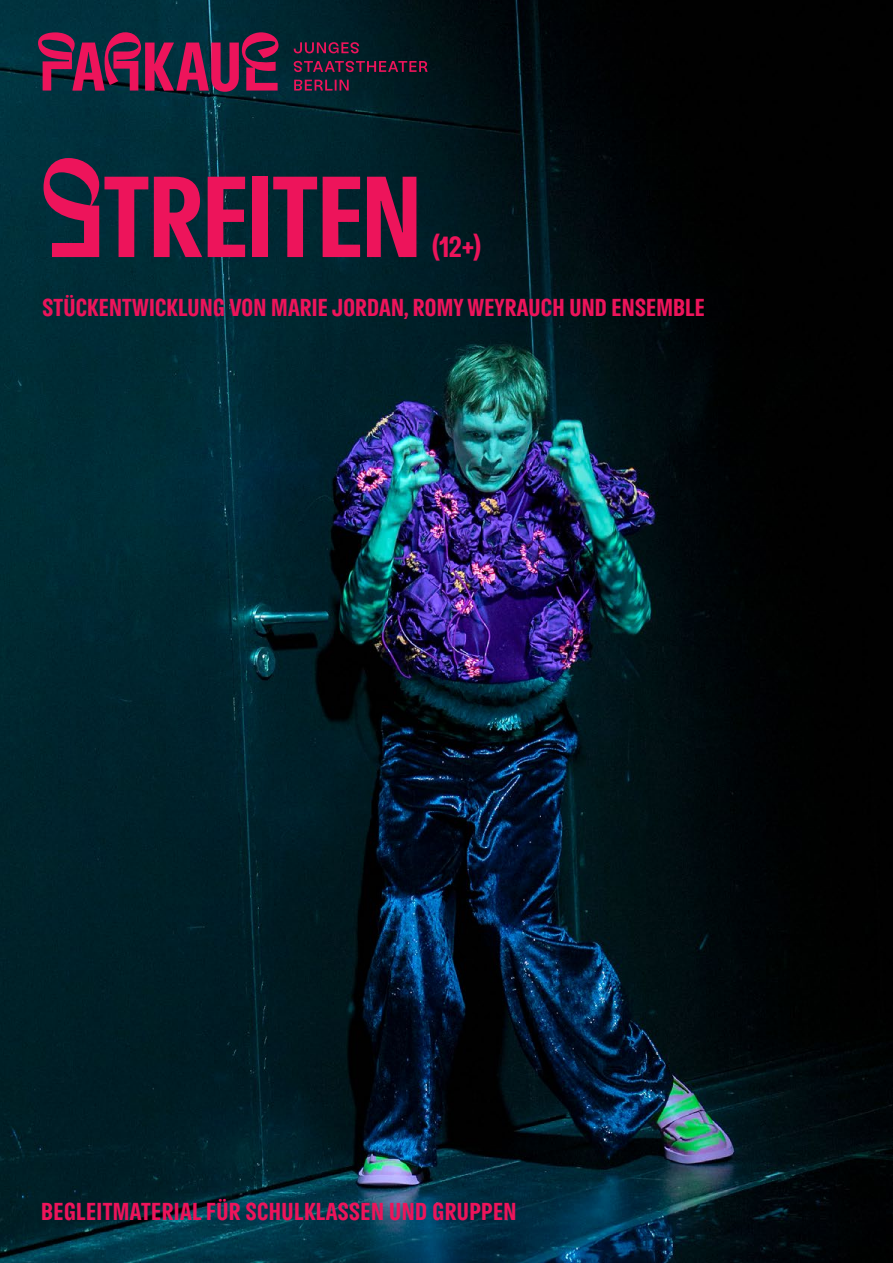
<style>
.page{position:relative;width:893px;height:1263px;background:#fff}
.page>*{position:absolute;margin:0;border:0;box-sizing:border-box;transform-origin:0 0}
.t1{font:112.5px "Parkaue Langulaire";letter-spacing:-.005em;color:#ed145b}
.t2{font:28.5px "Parkaue Langulaire";color:#ed145b}
.t3{font:24px "Parkaue Langulaire";letter-spacing:.01em;color:#ed145b}
</style>
<div class="page">
<img style="left:0;top:0;width:893px;height:1263px">
<svg style="left:38px;top:32px;width:240px;height:60px;background:#6e224a"></svg>
<svg style="left:294px;top:80px;width:55px;height:11px"></svg>
<svg style="left:294px;top:61px;width:134px;height:11px"></svg>
<svg style="left:294px;top:42px;width:65px;height:11px"></svg>
<h1 class="t1" style="left:43px;top:145px;width:381px">STREITEN</h1>
<p class="t2" style="left:432px;top:229px;width:50px">(12+)</p>
<p class="t3" style="left:43px;top:292px;width:593px">STÜCKENTWICKLUNG VON MARIE JORDAN, ROMY WEYRAUCH UND ENSEM</p>
<p class="t3" style="left:673px;top:292px;width:31px">BLE</p>
<p class="t3" style="left:41px;top:1196px;width:309px">BEGLEITMATERIAL FÜR SCHULKLASSEN</p>
<p class="t3" style="left:389px;top:1196px;width:116px">UND GRUPPEN</p>
</div>
